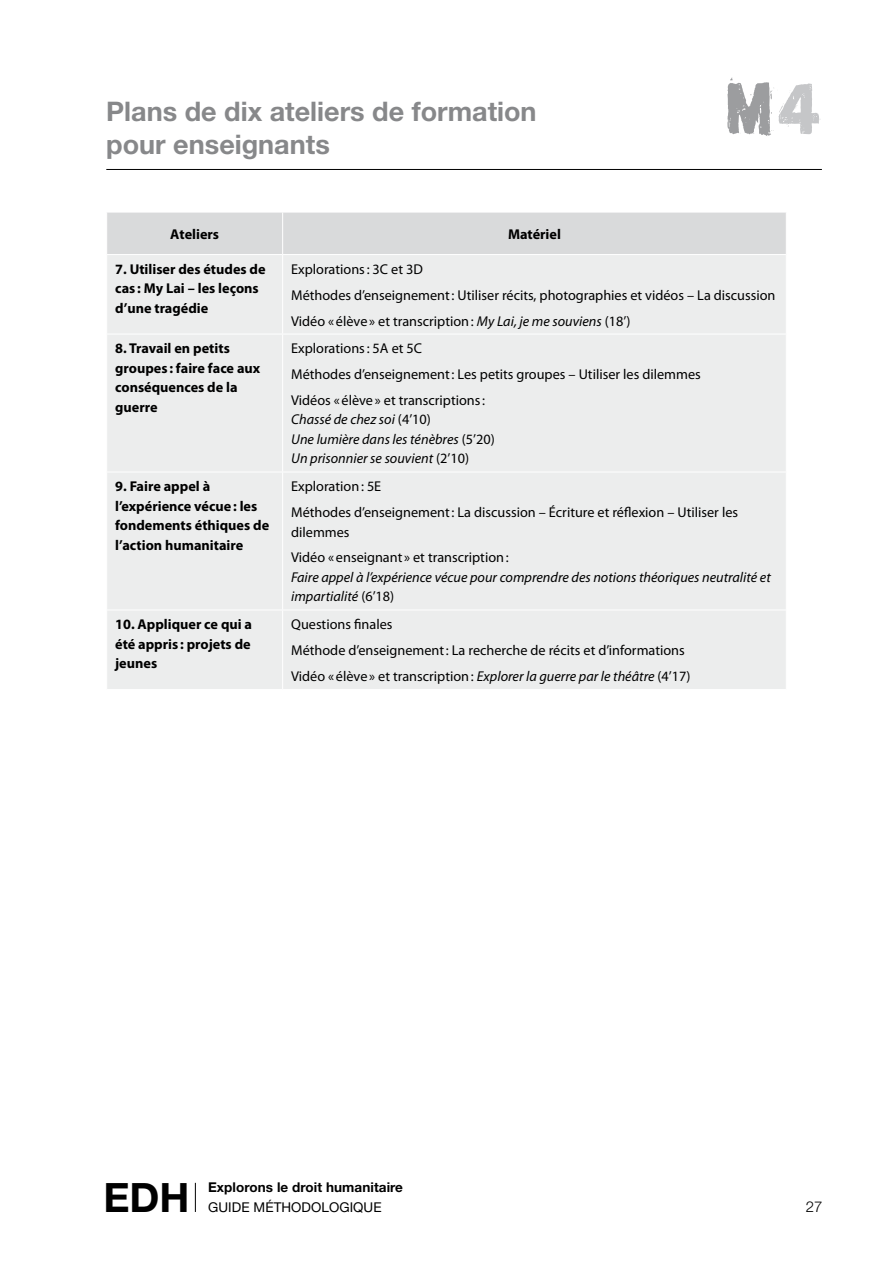
<style>
.page{position:relative;width:893px;height:1263px;background:#fff}
.page>*{position:absolute;margin:0;border:0;box-sizing:border-box;transform-origin:0 0}
.t1{font:79.65px "Mulgrave";color:#9c9d9f}
.t2{font:700 40.5px "Helvetica Neue";color:#000}
.t3{font:700 27px/33px "Helvetica Neue";color:#87888a}
.t4{font:300 15px "Helvetica Neue";color:#000}
.t5{font:14.25px/26px "Myriad Pro";color:#000}
.t6{font:700 14.25px/19.5px "Myriad Pro";color:#000}
.t7{font:italic 14.25px/19.5px "Myriad Pro";color:#000}
.t8{font:700 13.5px "Helvetica Neue";letter-spacing:.005em;color:#000}
.t9{font:13.5px "Helvetica Neue";color:#000}
.s1{color:#c5c6c8}
.s2{font-style:italic}
.s3{font-style:normal}
</style>
<div class="page">
<svg style="left:195px;top:1183px;width:1px;height:29px"></svg>
<hr style="left:106px;top:169px;width:716px;height:1px;background:#000">
<div style="left:107px;top:213px;width:679px;height:41px;background:#d9dadb"></div>
<div style="left:107px;top:255px;width:679px;height:434px;background:#eceded"></div>
<hr style="left:282px;top:212px;width:1px;height:42px;background:#fff">
<hr style="left:282px;top:255px;width:1px;height:79px;background:#fff">
<hr style="left:106px;top:334px;width:177px;height:1px;background:#fff">
<hr style="left:283px;top:334px;width:504px;height:1px;background:#fff">
<hr style="left:282px;top:334px;width:1px;height:138px;background:#fff">
<hr style="left:106px;top:472px;width:177px;height:1px;background:#fff">
<hr style="left:283px;top:472px;width:504px;height:1px;background:#fff">
<hr style="left:282px;top:472px;width:1px;height:138px;background:#fff">
<hr style="left:106px;top:610px;width:177px;height:1px;background:#fff">
<hr style="left:283px;top:610px;width:504px;height:1px;background:#fff">
<hr style="left:282px;top:610px;width:1px;height:79px;background:#fff">
<h3 class="t3" style="left:106px;top:94px;width:432px">Plans de dix ateliers de formation pour enseignants</h3>
<h1 class="t1" style="left:721px;top:56px;width:102px">M<span class="s1">4</span></h1>
<p class="t6" style="left:170px;top:224px;width:50px">Ateliers</p>
<p class="t6" style="left:508px;top:224px;width:54px">Matériel</p>
<p class="t6" style="left:115px;top:259px;width:152px">7. Utiliser des études de cas : My Lai – les leçons d’une tragédie</p>
<p class="t5" style="left:291px;top:256px;width:486px">Explorations: 3C et 3D<br>Méthodes d’enseignement: Utiliser récits, photographies et vidéos – La discussion<br>Vidéo «élève» et transcription: <span class="s2">My Lai, je me souviens</span> (18’)</p>
<p class="t6" style="left:115px;top:338px;width:147px">8. Travail en petits groupes : faire face aux conséquences de la guerre</p>
<p class="t5" style="left:291px;top:335px;width:411px">Explorations: 5A et 5C<br>Méthodes d’enseignement: Les petits groupes – Utiliser les dilemmes<br>Vidéos «élève» et transcriptions:</p>
<p class="t7" style="left:291px;top:410px;width:205px">Chassé de chez soi <span class="s3">(4’10)<br></span>Une lumière dans les ténèbres <span class="s3">(5’20)<br></span>Un prisonnier se souvient <span class="s3">(2’10)</span></p>
<p class="t6" style="left:115px;top:476px;width:156px">9. Faire appel à l’expérience vécue: les fondements éthiques de l’action humanitaire</p>
<p class="t5" style="left:291px;top:473px;width:448px">Exploration: 5E<br>Méthodes d’enseignement: La discussion – Écriture et réflexion – Utiliser les</p>
<p class="t5" style="left:291px;top:519px;width:219px">dilemmes<br>Vidéo «enseignant » et transcription:</p>
<p class="t7" style="left:291px;top:567px;width:481px">Faire appel à l’expérience vécue pour comprendre des notions théoriques neutralité et impartialité <span class="s3">(6’18)</span></p>
<p class="t6" style="left:115px;top:614px;width:138px;text-align:justify">10. Appliquer ce qui a été appris : projets de jeunes</p>
<p class="t5" style="left:291px;top:611px;width:401px">Questions finales<br>Méthode d’enseignement: La recherche de récits et d’informations<br>Vidéo «élève» et transcription: <span class="s2">Explorer la guerre par le théâtre</span> (4’17)</p>
<h2 class="t2" style="left:104px;top:1172px;width:87px">EDH</h2>
<p class="t8" style="left:208px;top:1179px;width:196px">Explorons le droit humanitaire</p>
<p class="t9" style="left:208px;top:1199px;width:19px">GUIDE</p>
<p class="t9" style="left:254px;top:1199px;width:10px">MÉT</p>
<p class="t9" style="left:281px;top:1199px;width:20px">HODOLOGI</p>
<p class="t9" style="left:353px;top:1199px;width:20px">QUE</p>
<p class="t4" style="left:806px;top:1197px;width:18px">27</p>
</div>
